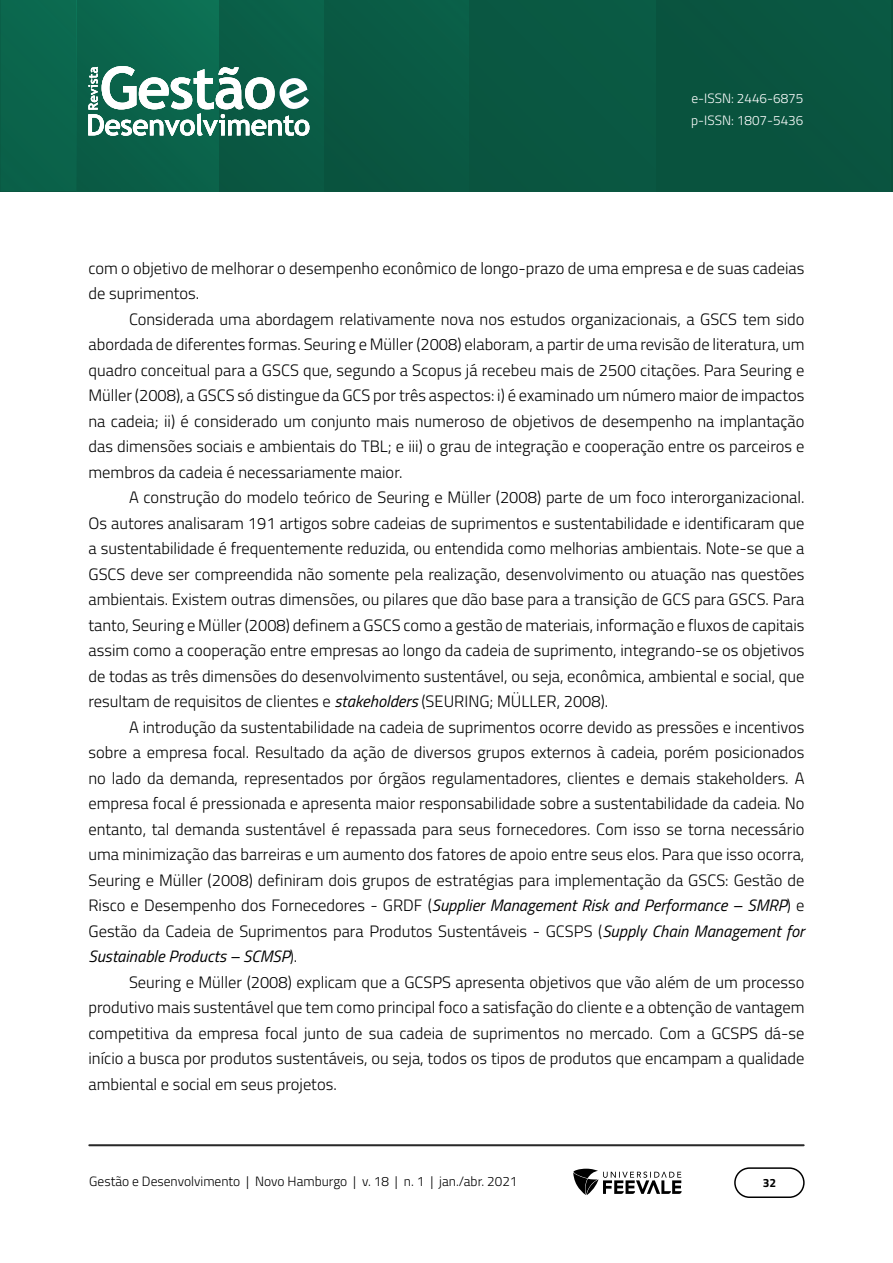
<style>
.page{position:relative;width:893px;height:1263px;background:#fff}
.page>*{position:absolute;margin:0;border:0;box-sizing:border-box;transform-origin:0 0}
.Corpo_de_texto{font:300 16.5px/25.5px "Titillium Web";color:#000;text-align:justify}
.t1{font:300 13.5px "Titillium Web";color:#000}
.t2{font:300 13.5px/22.5px "Titillium Web";color:#fff}
.t3{font:700 12px "Titillium Web";color:#000}
.s1{font-weight:400;font-style:italic}
</style>
<div class="page">
<hr style="left:890px;top:0;width:3px;height:191px;background:#0a4f3b">
<img style="left:0;top:0;width:890px;height:191px">
<hr style="left:219px;top:0;width:1px;height:191px;background:#0a5a45">
<img style="left:76px;top:0;width:1px;height:191px">
<hr style="left:657px;top:0;width:1px;height:191px;background:#09533e">
<hr style="left:89px;top:1144px;width:715px;height:2px;background:#282828">
<div style="left:734px;top:1167px;width:71px;height:31px;border:2px solid #000;border-radius:15px"></div>
<svg style="left:573px;top:1169px;width:109px;height:26px"></svg>
<svg style="left:88px;top:66px;width:221px;height:70px"></svg>
<p class="t2" style="left:691px;top:86px;width:114px">e-ISSN: 2446-6875 p-ISSN: 1807-5436</p>
<p class="Corpo_de_texto" style="left:88px;top:254px;width:717px">com o objetivo de melhorar o desempenho econômico de longo-prazo de uma empresa e de suas cadeias de suprimentos.</p>
<p class="Corpo_de_texto" style="left:88px;top:305px;width:717px;text-indent:40px">Considerada uma abordagem relativamente nova nos estudos organizacionais, a GSCS tem sido abordada de diferentes formas. Seuring e Müller (2008) elaboram, a partir de uma revisão de literatura, um quadro conceitual para a GSCS que, segundo a Scopus já recebeu mais de 2500 citações. Para Seuring e Müller (2008), a GSCS só distingue da GCS por três aspectos: i) é examinado um número maior de impactos na cadeia; ii) é considerado um conjunto mais numeroso de objetivos de desempenho na implantação das dimensões sociais e ambientais do TBL; e iii) o grau de integração e cooperação entre os parceiros e membros da cadeia é necessariamente maior.</p>
<p class="Corpo_de_texto" style="left:88px;top:484px;width:718px;text-indent:40px">A construção do modelo teórico de Seuring e Müller (2008) parte de um foco interorganizacional.<br>Os autores analisaram 191 artigos sobre cadeias de suprimentos e sustentabilidade e identificaram que a sustentabilidade é frequentemente reduzida, ou entendida como melhorias ambientais. Note-se que a GSCS deve ser compreendida não somente pela realização, desenvolvimento ou atuação nas questões ambientais. Existem outras dimensões, ou pilares que dão base para a transição de GCS para GSCS. Para tanto, Seuring e Müller (2008) definem a GSCS como a gestão de materiais, informação e fluxos de capitais assim como a cooperação entre empresas ao longo da cadeia de suprimento, integrando-se os objetivos de todas as três dimensões do desenvolvimento sustentável, ou seja, econômica, ambiental e social, que resultam de requisitos de clientes e <span class="s1">stakeholders</span> (SEURING; MÜLLER, 2008).</p>
<p class="Corpo_de_texto" style="left:88px;top:713px;width:717px;text-indent:40px">A introdução da sustentabilidade na cadeia de suprimentos ocorre devido as pressões e incentivos sobre a empresa focal. Resultado da ação de diversos grupos externos à cadeia, porém posicionados no lado da demanda, representados por órgãos regulamentadores, clientes e demais stakeholders. A empresa focal é pressionada e apresenta maior responsabilidade sobre a sustentabilidade da cadeia. No entanto, tal demanda sustentável é repassada para seus fornecedores. Com isso se torna necessário uma minimização das barreiras e um aumento dos fatores de apoio entre seus elos. Para que isso ocorra, Seuring e Müller (2008) definiram dois grupos de estratégias para implementação da GSCS: Gestão de Risco e Desempenho dos Fornecedores - GRDF (<span class="s1">Supplier Management Risk and Performance – SMRP</span>) e Gestão da Cadeia de Suprimentos para Produtos Sustentáveis - GCSPS (<span class="s1">Supply Chain Management for Sustainable Products – SCMSP</span>).</p>
<p class="Corpo_de_texto" style="left:88px;top:968px;width:717px;text-indent:40px">Seuring e Müller (2008) explicam que a GCSPS apresenta objetivos que vão além de um processo produtivo mais sustentável que tem como principal foco a satisfação do cliente e a obtenção de vantagem competitiva da empresa focal junto de sua cadeia de suprimentos no mercado. Com a GCSPS dá-se início a busca por produtos sustentáveis, ou seja, todos os tipos de produtos que encampam a qualidade ambiental e social em seus projetos.</p>
<p class="t1" style="left:89px;top:1171px;width:430px">Gestão e Desenvolvimento | Novo Hamburgo | v. 18 | n. 1 | jan./abr. 2021</p>
<p class="t3" style="left:763px;top:1174px;width:15px">32</p>
</div>
